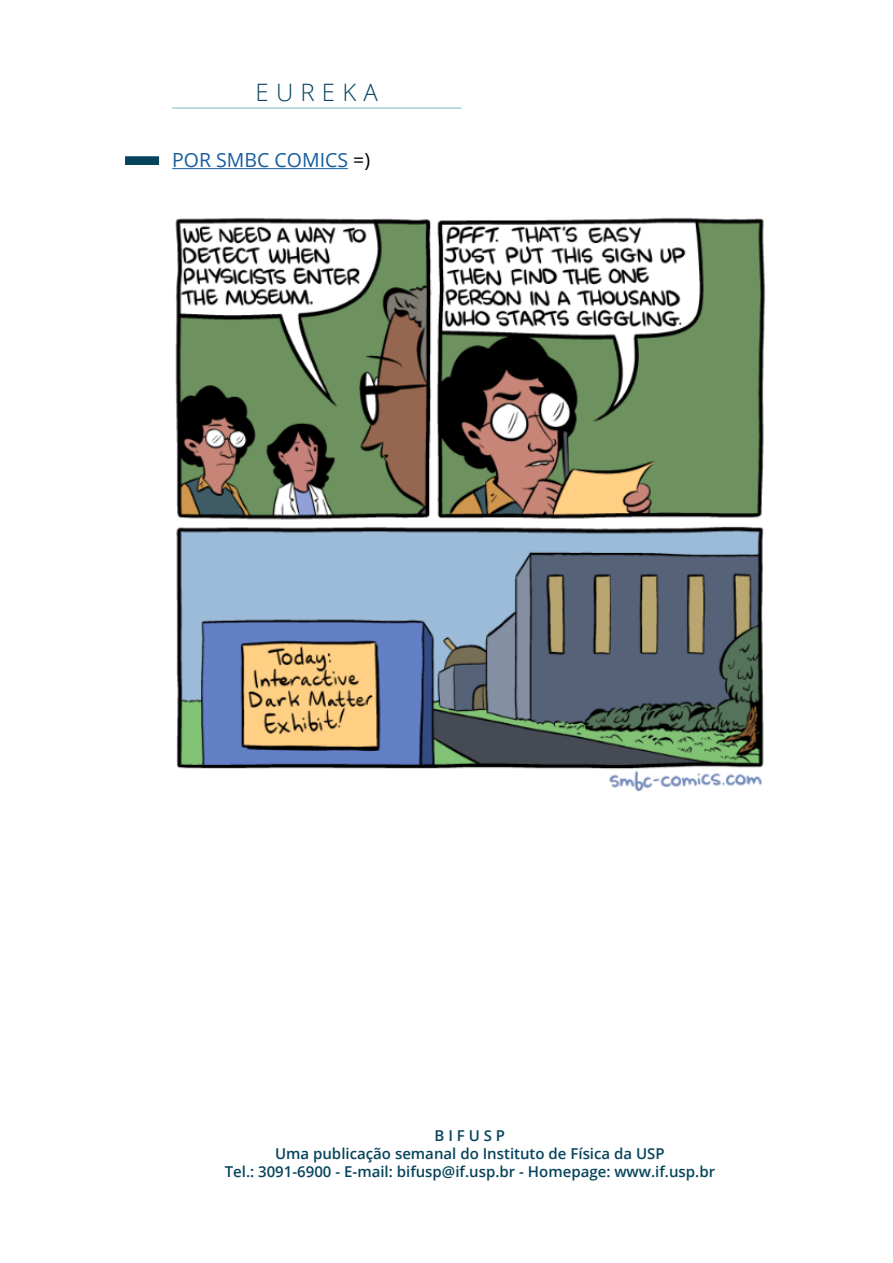
<style>
.page{position:relative;width:893px;height:1263px;background:#fff}
.page>*{position:absolute;margin:0;border:0;box-sizing:border-box;transform-origin:0 0}
.t1{font:300 24px "Open Sans";letter-spacing:.3em;color:#07445c}
.t2{font:19.5px "Open Sans";color:#175d9e}
.t3{font:600 15px/18px "Open Sans";color:#07445c;text-align:center}
.s1{color:#000}
</style>
<div class="page">
<hr style="left:172px;top:107px;width:289px;height:2px;background:#a8cedc">
<div style="left:125px;top:156px;width:34px;height:9px;background:#07445c;border:2px solid #07445c"></div>
<hr style="left:172px;top:168px;width:176px;height:1px;background:#175d9e">
<img style="left:175px;top:218px;width:590px;height:574px">
<h1 class="t1" style="left:256px;top:75px;width:124px">EUREKA</h1>
<h2 class="t2" style="left:172px;top:147px;width:199px">POR SMBC COMICS <span class="s1">=)</span></h2>
<p class="t3" style="left:225px;top:1126px;width:492px">B I F U S P<br>Uma publicação semanal do Instituto de Física da USP<br>Tel.: 3091-6900 - E-mail: bifusp@if.usp.br - Homepage: www.if.usp.br</p>
</div>
